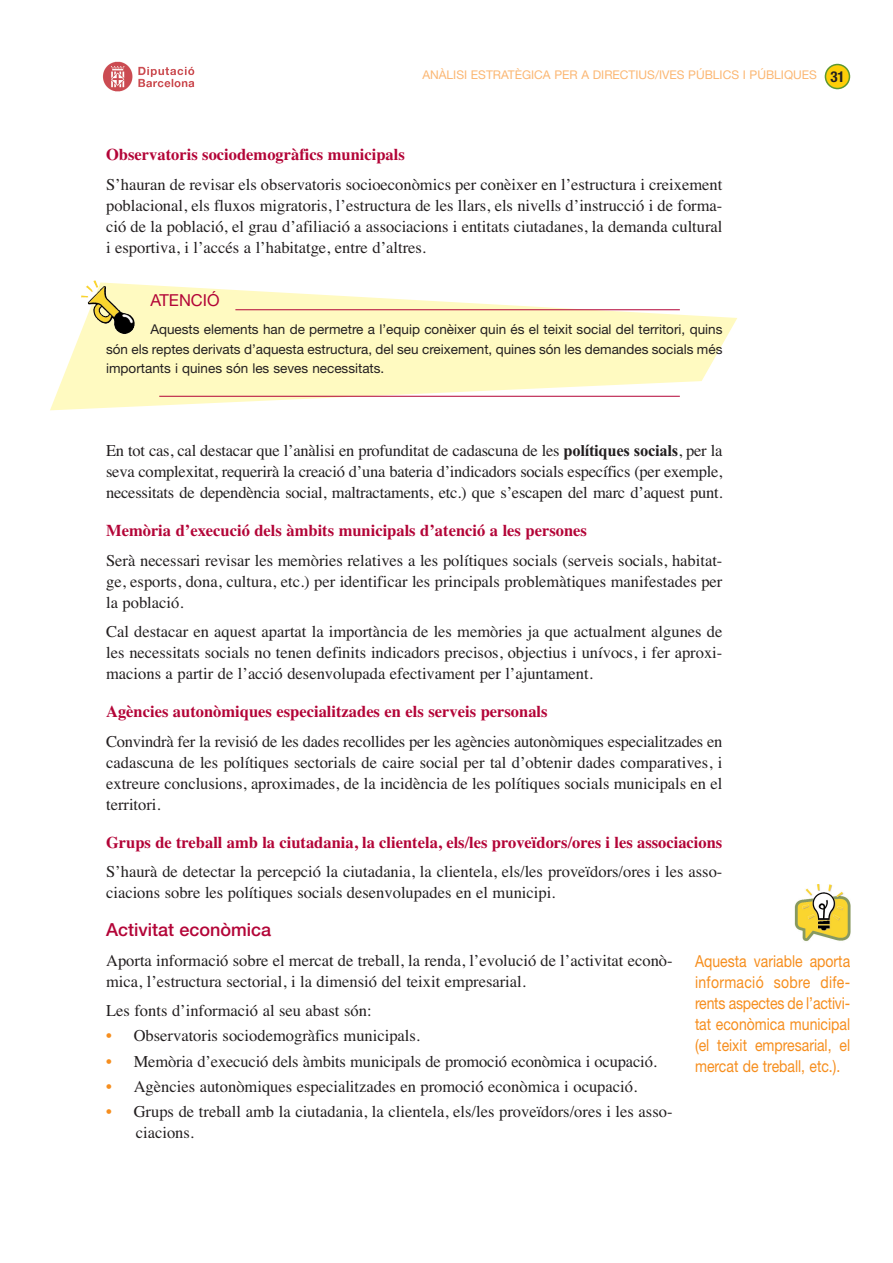
<style>
.page{position:relative;width:893px;height:1263px;background:#fff}
.page>*{position:absolute;margin:0;border:0;box-sizing:border-box;transform-origin:0 0}
.t1{font:500 18px "Helvetica Neue";color:#b30437}
.t2{font:16.5px/21px "Times";color:#231f20;text-align:justify}
.t3{font:700 16.5px "Times";color:#b30437}
.t4{font:16.5px/21px "Helvetica Neue";color:#f68e1e;text-align:justify;scale:.85 1}
.t5{font:16.5px "Helvetica Neue";color:#b30437}
.t6{font:13.5px/19.5px "Helvetica Neue";color:#231f20;text-align:justify}
.t7{font:12px "Helvetica Neue";color:#fbb773}
.s1{font-weight:700;font-stretch:condensed;font-size:15px;color:#231f20}
.s2{font-family:"Times New Roman";font-weight:700}
.s3{color:#f68e1e}
</style>
<div class="page">
<svg style="left:825px;top:64px;width:25px;height:25px"></svg>
<img style="left:102px;top:61px;width:93px;height:31px">
<svg style="left:50px;top:284px;width:687px;height:126px;fill:#fffac1"></svg>
<hr style="left:235px;top:309px;width:445px;height:1px;background:#b30437">
<hr style="left:159px;top:396px;width:521px;height:1px;background:#b30437">
<img style="left:81px;top:280px;width:54px;height:55px">
<img style="left:794px;top:884px;width:57px;height:58px">
<p class="t7" style="left:422px;top:71px;width:424px">ANÀLISI ESTRATÈGICA PER A DIRECTIUS/IVES PÚBLICS I PÚBLIQUES <span class="s1">31</span></p>
<p class="t3" style="left:106px;top:149px;width:300px">Observatoris sociodemogràfics municipals</p>
<p class="t2" style="left:106px;top:175px;width:618px">S’hauran de revisar els observatoris socioeconòmics per conèixer en l’estructura i creixement poblacional, els fluxos migratoris, l’estructura de les llars, els nivells d’instrucció i de forma&shy;ció de la població, el grau d’afiliació a associacions i entitats ciutadanes, la demanda cultural i esportiva, i l’accés a l’habitatge, entre d’altres.</p>
<p class="t5" style="left:150px;top:294px;width:71px">ATENCIÓ</p>
<p class="t6" style="left:106px;top:321px;width:618px;text-indent:44px">Aquests elements han de permetre a l’equip conèixer quin és el teixit social del territori, quins són els reptes derivats d’aquesta estructura, del seu creixement, quines són les demandes socials més importants i quines són les seves necessitats.</p>
<p class="t2" style="left:106px;top:442px;width:618px">En tot cas, cal destacar que l’anàlisi en profunditat de cadascuna de les <span class="s2">polítiques socials</span>, per la seva complexitat, requerirà la creació d’una bateria d’indicadors socials específics (per exemple, necessitats de dependència social, maltractaments, etc.) que s’escapen del marc d’aquest punt.</p>
<p class="t3" style="left:106px;top:525px;width:482px">Memòria d’execució dels àmbits municipals d’atenció a les persones</p>
<p class="t2" style="left:106px;top:551px;width:618px">Serà necessari revisar les memòries relatives a les polítiques socials (serveis socials, habitat&shy;ge, esports, dona, cultura, etc.) per identificar les principals problemàtiques manifestades per la població.</p>
<p class="t2" style="left:106px;top:623px;width:618px">Cal destacar en aquest apartat la importància de les memòries ja que actualment algunes de les necessitats socials no tenen definits indicadors precisos, objectius i unívocs, i fer aproxi&shy;macions a partir de l’acció desenvolupada efectivament per l’ajuntament.</p>
<p class="t3" style="left:106px;top:706px;width:443px">Agències autonòmiques especialitzades en els serveis personals</p>
<p class="t2" style="left:106px;top:732px;width:618px">Convindrà fer la revisió de les dades recollides per les agències autonòmiques especialitzades en cadascuna de les polítiques sectorials de caire social per tal d’obtenir dades comparatives, i extreure conclusions, aproximades, de la incidència de les polítiques socials municipals en el territori.</p>
<p class="t3" style="left:106px;top:836px;width:618px">Grups de treball amb la ciutadania, la clientela, els/les proveïdors/ores i les associacions</p>
<p class="t2" style="left:106px;top:863px;width:618px">S’haurà de detectar la percepció la ciutadania, la clientela, els/les proveïdors/ores i les asso&shy;ciacions sobre les polítiques socials desenvolupades en el municipi.</p>
<p class="t1" style="left:106px;top:923px;width:167px">Activitat econòmica</p>
<p class="t2" style="left:106px;top:951px;width:568px">Aporta informació sobre el mercat de treball, la renda, l’evolució de l’activitat econò&shy;mica, l’estructura sectorial, i la dimensió del teixit empresarial.</p>
<p class="t2" style="left:106px;top:1002px;width:267px">Les fonts d’informació al seu abast són:</p>
<p class="t2" style="left:106px;top:1027px;width:315px"><span class="s3">•</span> Observatoris sociodemogràfics municipals.</p>
<p class="t2" style="left:106px;top:1052px;width:552px"><span class="s3">•</span> Memòria d’execució dels àmbits municipals de promoció econòmica i ocupació.</p>
<p class="t2" style="left:106px;top:1077px;width:532px"><span class="s3">•</span> Agències autonòmiques especialitzades en promoció econòmica i ocupació.</p>
<p class="t2" style="left:136px;top:1103px;width:538px;text-indent:-30px"><span class="s3">•</span> Grups de treball amb la ciutadania, la clientela, els/les proveïdors/ores i les asso&shy;ciacions.</p>
<p class="t4" style="left:695px;top:952px;width:184px">Aquesta variable aporta informació sobre dife&shy;rents aspectes de l’activi&shy;tat econòmica municipal (el teixit empresarial, el mercat de treball, etc.).</p>
</div>
